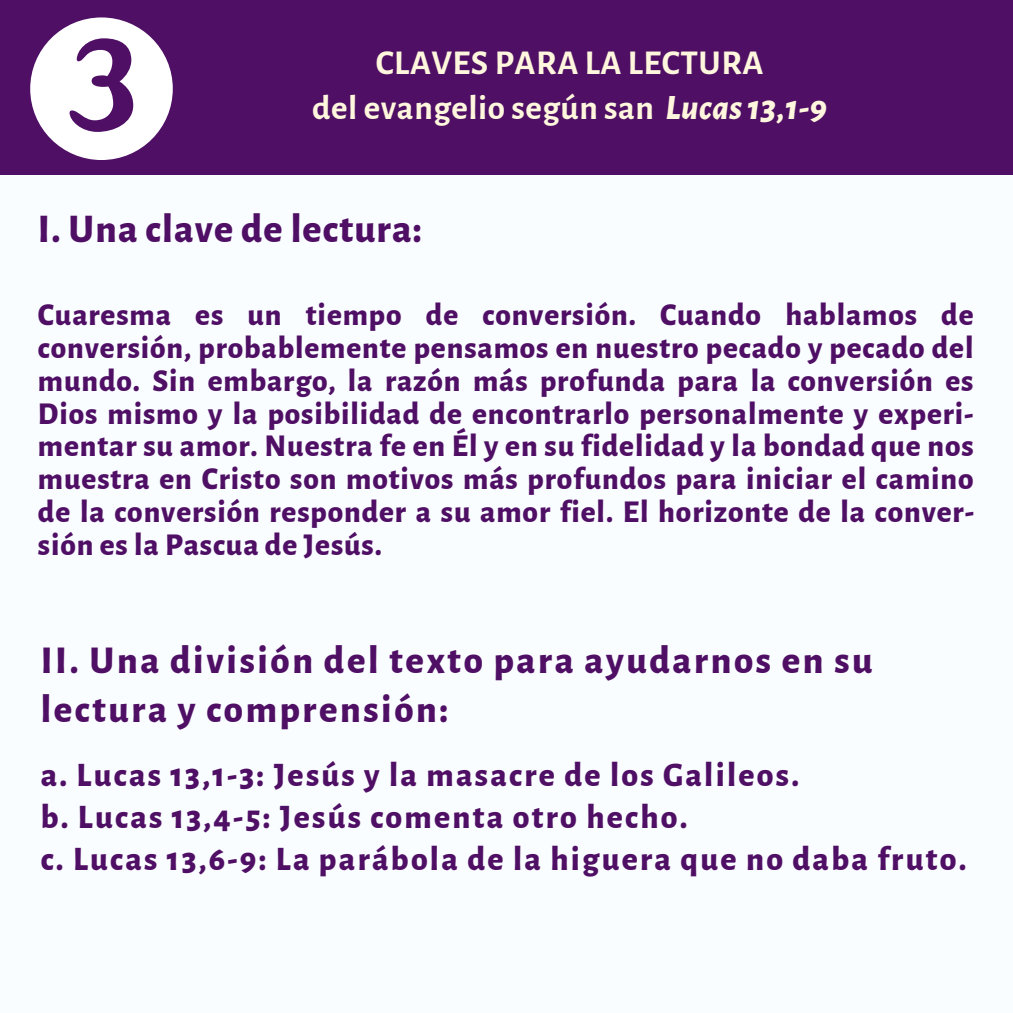
<style>
.page{position:relative;width:1013px;height:1013px;background:#fff}
.page>*{position:absolute;margin:0;border:0;box-sizing:border-box;transform-origin:0 0}
.t1{font:800 40px "Alegreya Sans";letter-spacing:.03em;color:#4f0f65}
.t2{font:800 38.75px/48.4px "Alegreya Sans";letter-spacing:.065em;color:#4f0f65}
.t3{font:700 35px "Alegreya Sans";letter-spacing:.015em;color:#fff7dd}
.t4{font:800 33.75px "Alegreya Sans";letter-spacing:.065em;color:#4f0f65}
.t5{font:800 31.25px/32.8px "Alegreya Sans";letter-spacing:.03em;color:#4f0f65;text-align:justify}
.s1{font-weight:800;font-style:italic}
</style>
<div class="page">
<div style="left:0;top:0;width:1012px;height:1012px;background:#4f0f65"></div>
<div style="left:0;top:175px;width:1012px;height:837px;background:#fafdff"></div>
<svg style="left:30px;top:17px;width:143px;height:143px"></svg>
<p class="t3" style="left:376px;top:46px;width:389px">CLAVES PARA LA LECTURA</p>
<p class="t3" style="left:312px;top:91px;width:516px">del evangelio según san <span class="s1">Lucas13,1-9</span></p>
<p class="t1" style="left:38px;top:209px;width:385px">I. Una clave de lectura:</p>
<p class="t5" style="left:38px;top:299px;width:937px">Cuaresma es un tiempo de conversión. Cuando hablamos de conversión, probablemente pensamos en nuestro pecado y pecado del mundo. Sin embargo, la razón más profunda para la conversión es Dios mismo y la posibilidad de encontrarlo personalmente y experi&shy;mentar su amor. Nuestra fe en Él y en su fidelidad y la bondad que nos muestra en Cristo son motivos más profundos para iniciar el camino de la conversión responder a su amor fiel. El horizonte de la conver&shy;sión es la Pascua de Jesús.</p>
<p class="t2" style="left:41px;top:637px;width:833px">II. Una división del texto para ayudarnos en su lectura y comprensión:</p>
<p class="t4" style="left:41px;top:758px;width:760px">a. Lucas 13,1-3: Jesús y la masacre de los Galileos.</p>
<p class="t4" style="left:41px;top:800px;width:648px">b. Lucas 13,4-5: Jesús comenta otro hecho.</p>
<p class="t4" style="left:41px;top:842px;width:927px">c. Lucas 13,6-9: La parábola de la higuera que no daba fruto.</p>
</div>
